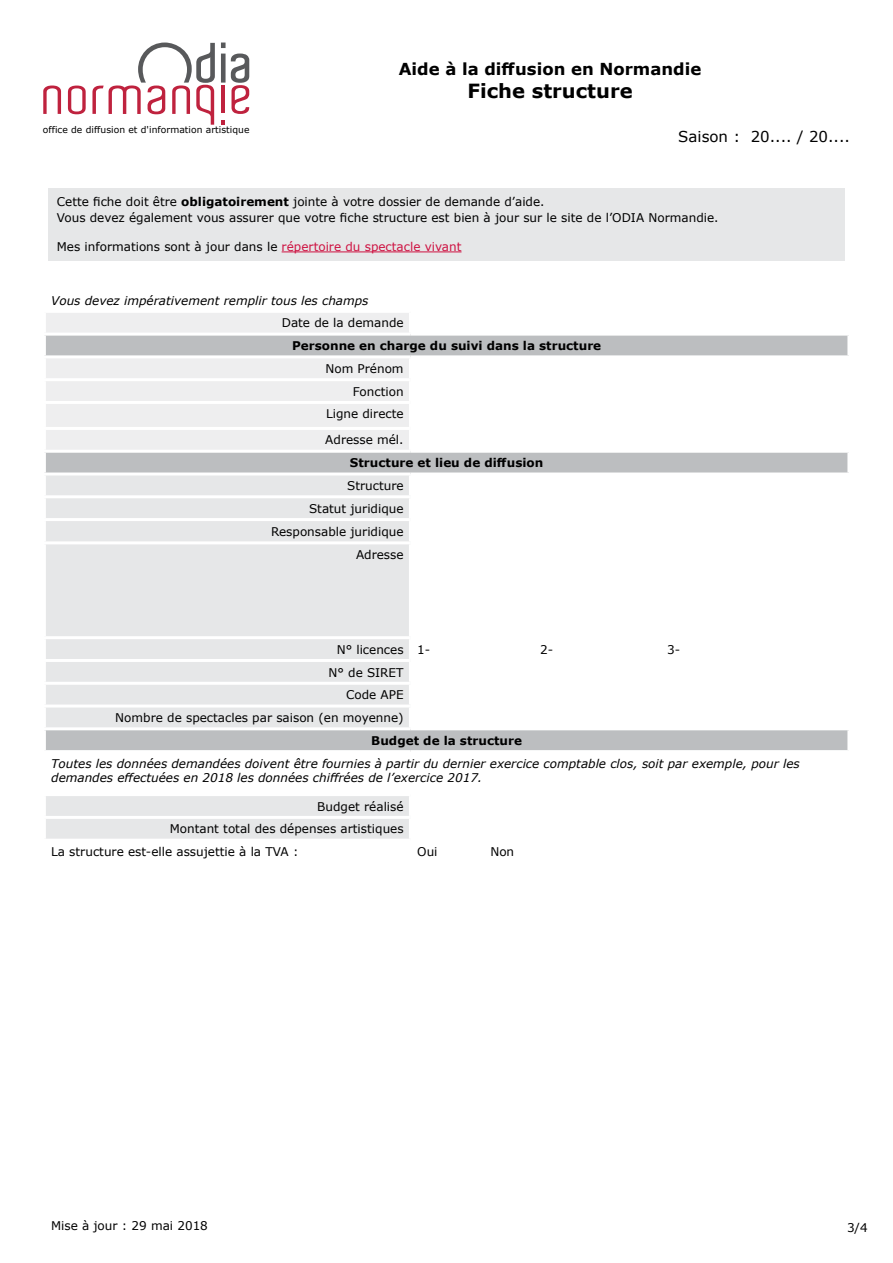
<style>
.page{position:relative;width:893px;height:1263px;background:#fff}
.page>*{position:absolute;margin:0;border:0;box-sizing:border-box;transform-origin:0 0}
.t1{font:700 19.5px "Verdana";color:#000}
.t2{font:700 16.5px "Verdana";color:#000}
.t3{font:15px "Verdana";color:#000}
.t4{font:12px/22.8px "Verdana";color:#000;text-align:right}
.t5{font:italic 12px/14.4px "Verdana";color:#000}
.t6{font:700 12px "Verdana";color:#000}
.t7{font:9.15px "Verdana";letter-spacing:.005em;color:#000}
.s1{font-weight:700}
.s2{color:#ce1141}
</style>
<div class="page">
<svg style="left:43px;top:86px;width:18px;height:28px"></svg>
<svg style="left:68px;top:86px;width:18px;height:28px"></svg>
<svg style="left:222px;top:120px;width:3px;height:5px"></svg>
<svg style="left:221px;top:43px;width:28px;height:71px"></svg>
<svg style="left:92px;top:43px;width:123px;height:82px"></svg>
<div style="left:46px;top:313px;width:363px;height:20px;background:#eeeeef"></div>
<svg style="left:46px;top:336px;width:801px;height:414px"></svg>
<svg style="left:46px;top:475px;width:364px;height:364px;background:#e6e7e8"></svg>
<hr style="left:410px;top:355px;width:440px;height:3px;background:#fff">
<hr style="left:410px;top:378px;width:440px;height:3px;background:#fff">
<hr style="left:410px;top:401px;width:440px;height:3px;background:#fff">
<hr style="left:410px;top:427px;width:440px;height:3px;background:#fff">
<hr style="left:410px;top:450px;width:440px;height:3px;background:#fff">
<hr style="left:410px;top:472px;width:440px;height:3px;background:#fff">
<hr style="left:410px;top:636px;width:440px;height:3px;background:#fff">
<hr style="left:410px;top:704px;width:440px;height:3px;background:#fff">
<hr style="left:410px;top:727px;width:440px;height:3px;background:#fff">
<hr style="left:410px;top:495px;width:440px;height:3px;background:#fff">
<hr style="left:410px;top:518px;width:440px;height:3px;background:#fff">
<hr style="left:410px;top:541px;width:440px;height:3px;background:#fff">
<hr style="left:410px;top:659px;width:440px;height:3px;background:#fff">
<hr style="left:410px;top:682px;width:440px;height:3px;background:#fff">
<hr style="left:43px;top:355px;width:367px;height:3px;background:#fff">
<hr style="left:43px;top:378px;width:367px;height:3px;background:#fff">
<hr style="left:43px;top:401px;width:367px;height:3px;background:#fff">
<hr style="left:43px;top:427px;width:367px;height:3px;background:#fff">
<hr style="left:43px;top:450px;width:367px;height:3px;background:#fff">
<hr style="left:43px;top:472px;width:367px;height:3px;background:#fff">
<hr style="left:409px;top:358px;width:3px;height:20px;background:#fff">
<hr style="left:409px;top:381px;width:3px;height:20px;background:#fff">
<hr style="left:409px;top:404px;width:3px;height:23px;background:#fff">
<hr style="left:409px;top:430px;width:3px;height:20px;background:#fff">
<hr style="left:409px;top:475px;width:3px;height:20px;background:#fff">
<hr style="left:409px;top:498px;width:3px;height:20px;background:#fff">
<hr style="left:409px;top:521px;width:3px;height:20px;background:#fff">
<hr style="left:409px;top:544px;width:3px;height:92px;background:#fff">
<hr style="left:409px;top:639px;width:3px;height:20px;background:#fff">
<hr style="left:409px;top:662px;width:3px;height:20px;background:#fff">
<hr style="left:409px;top:685px;width:3px;height:19px;background:#fff">
<hr style="left:409px;top:707px;width:3px;height:20px;background:#fff">
<hr style="left:409px;top:796px;width:3px;height:20px;background:#fff">
<hr style="left:409px;top:819px;width:3px;height:20px;background:#fff">
<hr style="left:43px;top:636px;width:367px;height:3px;background:#fff">
<hr style="left:43px;top:704px;width:367px;height:3px;background:#fff">
<hr style="left:43px;top:727px;width:367px;height:3px;background:#fff">
<hr style="left:43px;top:495px;width:367px;height:3px;background:#fff">
<hr style="left:43px;top:518px;width:367px;height:3px;background:#fff">
<hr style="left:43px;top:541px;width:367px;height:3px;background:#fff">
<hr style="left:43px;top:793px;width:367px;height:3px;background:#fff">
<hr style="left:43px;top:816px;width:367px;height:3px;background:#fff">
<hr style="left:43px;top:659px;width:367px;height:3px;background:#fff">
<hr style="left:43px;top:682px;width:367px;height:3px;background:#fff">
<hr style="left:43px;top:750px;width:367px;height:3px;background:#fff">
<div style="left:48px;top:188px;width:797px;height:73px;background:#e6e7e8"></div>
<hr style="left:282px;top:252px;width:179px;height:1px;background:#ce1141">
<p class="t7" style="left:43px;top:123px;width:208px">office de diffusion et d'information artistique</p>
<h2 class="t2" style="left:399px;top:57px;width:304px">Aide à la diffusion en Normandie</h2>
<h1 class="t1" style="left:467px;top:78px;width:167px">Fiche structure</h1>
<p class="t3" style="left:678px;top:126px;width:173px">Saison : 20.... / 20....</p>
<p class="t4" style="left:57px;top:193px;width:663px;line-height:16.2px;text-align:left">Cette fiche doit être <span class="s1">obligatoirement</span> jointe à votre dossier de demande d’aide.<br>Vous devez également vous assurer que votre fiche structure est bien à jour sur le site de l’ODIA Normandie.</p>
<p class="t4" style="left:57px;top:235px;width:406px">Mes informations sont à jour dans le <span class="s2">répertoire du spectacle vivant</span></p>
<p class="t5" style="left:51px;top:293px;width:319px">Vous devez impérativement remplir tous les champs</p>
<p class="t4" style="left:282px;top:311px;width:123px">Date de la demande</p>
<p class="t6" style="left:292px;top:337px;width:311px">Personne en charge du suivi dans la structure</p>
<p class="t4" style="left:325px;top:357px;width:80px">Nom Prénom<br>Fonction<br>Ligne directe</p>
<p class="t4" style="left:325px;top:429px;width:80px">Adresse mél.</p>
<p class="t6" style="left:350px;top:454px;width:195px">Structure et lieu de diffusion</p>
<p class="t4" style="left:271px;top:474px;width:134px">Structure<br>Statut juridique<br>Responsable juridique<br>Adresse</p>
<p class="t4" style="left:337px;top:638px;width:95px">N° licences 1-</p>
<p class="t4" style="left:540px;top:638px;width:15px">2-</p>
<p class="t4" style="left:667px;top:638px;width:15px">3-</p>
<p class="t4" style="left:115px;top:661px;width:290px">N° de SIRET<br>Code APE<br>Nombre de spectacles par saison (en moyenne)</p>
<p class="t6" style="left:371px;top:732px;width:152px">Budget de la structure</p>
<p class="t5" style="left:51px;top:756px;width:750px">Toutes les données demandées doivent être fournies à partir du dernier exercice comptable clos, soit par exemple, pour les demandes effectuées en 2018 les données chiffrées de l’exercice 2017.</p>
<p class="t4" style="left:317px;top:795px;width:88px">Budget réalisé</p>
<p class="t4" style="left:170px;top:817px;width:235px">Montant total des dépenses artistiques</p>
<p class="t4" style="left:51px;top:840px;width:249px">La structure est-elle assujettie à la TVA :</p>
<p class="t4" style="left:417px;top:840px;width:22px">Oui</p>
<p class="t4" style="left:490px;top:840px;width:25px">Non</p>
<p class="t4" style="left:51px;top:1214px;width:158px">Mise à jour : 29 mai 2018</p>
<p class="t4" style="left:847px;top:1216px;width:22px">3/4</p>
</div>
